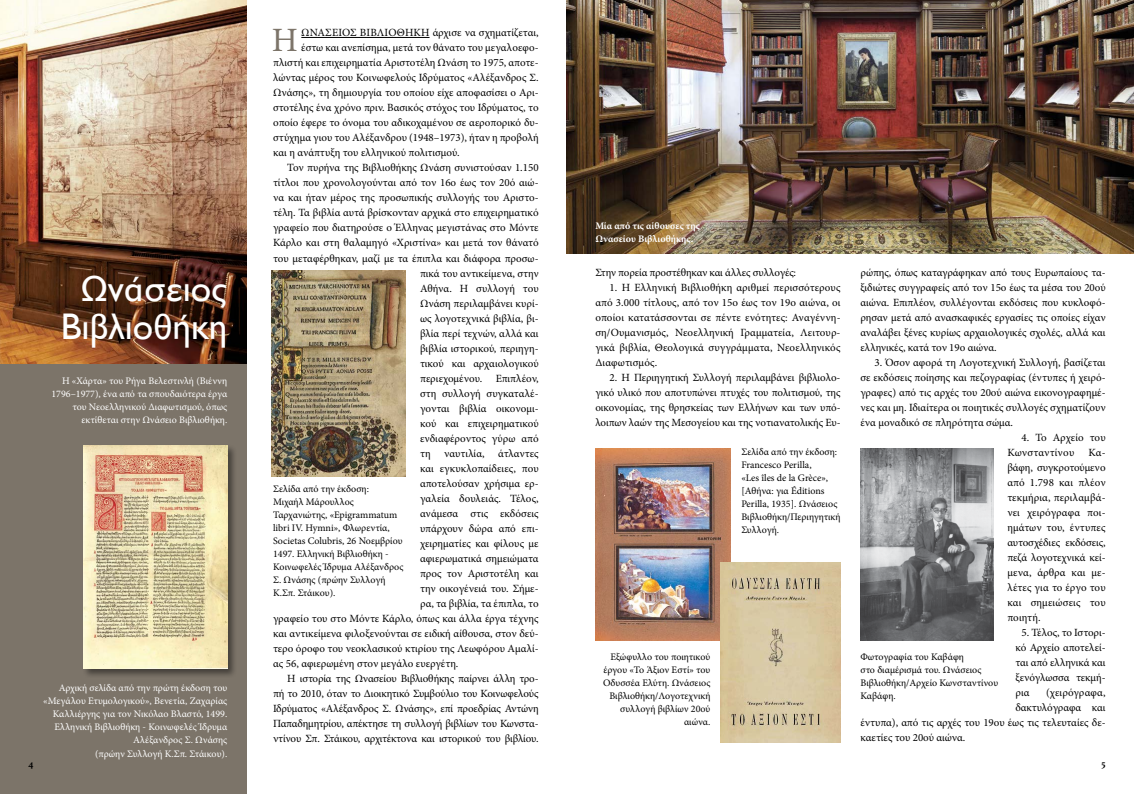
<style>
.page{position:relative;width:1134px;height:794px;background:#fff}
.page>*{position:absolute;margin:0;border:0;box-sizing:border-box;transform-origin:0 0}
.t1{font:37px/38.4px "Cf Jeckyl Gr";color:#fff;text-align:center}
.t2{font:34.1px "Minion Pro";color:#7c7469}
.t3{font:11px/15px "Minion Pro";color:#000;text-align:justify}
.t4{font:10px/13px "Minion Pro";color:#000}
.t5{font:10px/13px "Minion Pro";color:#fff;text-align:right}
.t6{font:700 10px/13px "Minion Pro";letter-spacing:.005em;color:#fff}
.t7{font:700 10px "Athelas";color:#000}
</style>
<div class="page">
<hr style="left:301px;top:37px;width:128px;height:1px;background:#000">
<img style="left:271px;top:271px;width:135px;height:205px">
<div style="left:0;top:0;width:246px;height:794px;background:#7c7469"></div>
<img style="left:0;top:0;width:246px;height:364px">
<img style="left:567px;top:0;width:567px;height:254px">
<div style="left:82px;top:443px;width:155px;height:235px;background:#000;opacity:.45"></div>
<img style="left:83px;top:445px;width:144px;height:223px">
<img style="left:595px;top:448px;width:135px;height:192px">
<img style="left:720px;top:562px;width:120px;height:181px">
<img style="left:860px;top:448px;width:133px;height:192px">
<h1 class="t1" style="left:61px;top:270px;width:168px">Ωνάσειος<br>Βιβλιοθήκη</h1>
<p class="t5" style="left:52px;top:374px;width:177px">Η «Χάρτα» του Ρήγα Βελεστινλή (Βιέννη 1796–1977), ένα από τα σπουδαιότερα έργα του Νεοελληνικού Διαφωτισμού, όπως εκτίθεται στην Ωνάσειο Βιβλιοθήκη.</p>
<p class="t7" style="left:28px;top:756px;width:7px">4</p>
<p class="t5" style="left:43px;top:681px;width:185px">Αρχική σελίδα από την πρώτη έκδοση του «Μεγάλου Ετυμολογικού», Βενετία, Ζαχαρίας Καλλιέργης για τον Νικόλαο Βλαστό, 1499.<br>Ελληνική Βιβλιοθήκη - Κοινωφελές Ίδρυμα Αλέξανδρος Σ. Ωνάσης</p>
<p class="t5" style="left:95px;top:747px;width:134px">(πρώην Συλλογή Κ.Σπ. Στάικου).</p>
<h2 class="t2" style="left:272px;top:18px;width:28px">Η</h2>
<p class="t3" style="left:301px;top:25px;width:239px">ΩΝΆΣΕΙΟΣ ΒΙΒΛΙΟΘΉΚΗ άρχισε να σχηματίζεται,</p>
<p class="t3" style="left:301px;top:40px;width:239px">έστω και ανεπίσημα, μετά τον θάνατο του μεγαλοεφο-</p>
<p class="t3" style="left:273px;top:55px;width:267px">πλιστή και επιχειρηματία Αριστοτέλη Ωνάση το 1975, αποτε-</p>
<p class="t3" style="left:273px;top:70px;width:267px">λώντας μέρος του Κοινωφελούς Ιδρύματος «Αλέξανδρος Σ.</p>
<p class="t3" style="left:273px;top:85px;width:267px">Ωνάσης», τη δημιουργία του οποίου είχε αποφασίσει ο Αρι-</p>
<p class="t3" style="left:273px;top:100px;width:267px">στοτέλης ένα χρόνο πριν. Βασικός στόχος του Ιδρύματος, το</p>
<p class="t3" style="left:273px;top:115px;width:267px">οποίο έφερε το όνομα του αδικοχαμένου σε αεροπορικό δυ-</p>
<p class="t3" style="left:273px;top:130px;width:267px">στύχημα γιου του Αλέξανδρου (1948–1973), ήταν η προβολή</p>
<p class="t3" style="left:273px;top:145px;width:188px">και η ανάπτυξη του ελληνικού πολιτισμού.</p>
<p class="t3" style="left:287px;top:160px;width:253px">Τον πυρήνα της Βιβλιοθήκης Ωνάση συνιστούσαν 1.150</p>
<p class="t3" style="left:273px;top:175px;width:267px">τίτλοι που χρονολογούνται από τον 16ο έως τον 20ό αιώ-</p>
<p class="t3" style="left:273px;top:190px;width:267px">να και ήταν μέρος της προσωπικής συλλογής του Αριστο-</p>
<p class="t3" style="left:273px;top:205px;width:267px">τέλη. Τα βιβλία αυτά βρίσκονταν αρχικά στο επιχειρηματικό</p>
<p class="t3" style="left:273px;top:220px;width:267px">γραφείο που διατηρούσε ο Έλληνας μεγιστάνας στο Μόντε</p>
<p class="t3" style="left:273px;top:235px;width:267px">Κάρλο και στη θαλαμηγό «Χριστίνα» και μετά τον θάνατό</p>
<p class="t3" style="left:273px;top:250px;width:267px">του μεταφέρθηκαν, μαζί με τα έπιπλα και διάφορα προσω-</p>
<p class="t3" style="left:420px;top:265px;width:120px">πικά του αντικείμενα, στην</p>
<p class="t3" style="left:420px;top:280px;width:120px">Αθήνα. H συλλογή του</p>
<p class="t3" style="left:420px;top:295px;width:120px">Ωνάση περιλαμβάνει κυρί-</p>
<p class="t3" style="left:420px;top:310px;width:120px">ως λογοτεχνικά βιβλία, βι-</p>
<p class="t3" style="left:420px;top:325px;width:120px">βλία περί τεχνών, αλλά και</p>
<p class="t3" style="left:420px;top:340px;width:120px">βιβλία ιστορικού, περιηγη-</p>
<p class="t3" style="left:420px;top:355px;width:120px">τικού και αρχαιολογικού</p>
<p class="t3" style="left:420px;top:370px;width:120px">περιεχομένου. Επιπλέον,</p>
<p class="t3" style="left:420px;top:385px;width:120px">στη συλλογή συγκαταλέ-</p>
<p class="t3" style="left:420px;top:400px;width:120px">γονται βιβλία οικονομι-</p>
<p class="t3" style="left:420px;top:415px;width:120px">κού και επιχειρηματικού</p>
<p class="t3" style="left:420px;top:430px;width:120px">ενδιαφέροντος γύρω από</p>
<p class="t3" style="left:420px;top:445px;width:120px">τη ναυτιλία, άτλαντες</p>
<p class="t3" style="left:420px;top:461px;width:120px">και εγκυκλοπαίδειες, που</p>
<p class="t3" style="left:420px;top:476px;width:120px">αποτελούσαν χρήσιμα ερ-</p>
<p class="t3" style="left:420px;top:491px;width:120px">γαλεία δουλειάς. Τέλος,</p>
<p class="t3" style="left:420px;top:506px;width:120px">ανάμεσα στις εκδόσεις</p>
<p class="t3" style="left:420px;top:521px;width:120px">υπάρχουν δώρα από επι-</p>
<p class="t3" style="left:420px;top:536px;width:120px">χειρηματίες και φίλους με</p>
<p class="t3" style="left:420px;top:551px;width:120px">αφιερωματικά σημειώματα</p>
<p class="t3" style="left:420px;top:566px;width:120px">προς τον Αριστοτέλη και</p>
<p class="t3" style="left:420px;top:581px;width:120px">την οικογένειά του. Σήμε-</p>
<p class="t3" style="left:420px;top:596px;width:120px">ρα, τα βιβλία, τα έπιπλα, το</p>
<p class="t3" style="left:273px;top:611px;width:267px">γραφείο του στο Μόντε Κάρλο, όπως και άλλα έργα τέχνης</p>
<p class="t3" style="left:273px;top:626px;width:267px">και αντικείμενα φιλοξενούνται σε ειδική αίθουσα, στον δεύ-</p>
<p class="t3" style="left:273px;top:641px;width:267px">τερο όροφο του νεοκλασικού κτιρίου της Λεωφόρου Αμαλί-</p>
<p class="t3" style="left:273px;top:656px;width:187px">ας 56, αφιερωμένη στον μεγάλο ευεργέτη.</p>
<p class="t3" style="left:287px;top:671px;width:253px">Η ιστορία της Ωνασείου Βιβλιοθήκης παίρνει άλλη τρο-</p>
<p class="t3" style="left:273px;top:686px;width:267px">πή το 2010, όταν το Διοικητικό Συμβούλιο του Κοινωφελούς</p>
<p class="t3" style="left:273px;top:701px;width:267px">Ιδρύματος «Αλέξανδρος Σ. Ωνάσης», επί προεδρίας Αντώνη</p>
<p class="t3" style="left:273px;top:716px;width:267px">Παπαδημητρίου, απέκτησε τη συλλογή βιβλίων του Κωνστα-</p>
<p class="t3" style="left:273px;top:731px;width:267px">ντίνου Σπ. Στάικου, αρχιτέκτονα και ιστορικού του βιβλίου.</p>
<p class="t4" style="left:273px;top:482px;width:132px">Σελίδα από την έκδοση:<br>Μιχαήλ Μάρουλλος<br>Ταρχανιώτης, «Epigrammatum libri IV. Hymni», Φλωρεντία,<br>Societas Colubris, 26 Νοεμβρίου<br>1497. Ελληνική Βιβλιοθήκη -<br>Κοινωφελές Ίδρυμα Αλέξανδρος<br>Σ. Ωνάσης (πρώην Συλλογή<br>Κ.Σπ. Στάικου).</p>
<p class="t6" style="left:595px;top:219px;width:106px">Μία από τις αίθουσες της<br>Ωνασείου Βιβλιοθήκης.</p>
<p class="t3" style="left:595px;top:265px;width:202px">Στην πορεία προστέθηκαν και άλλες συλλογές:</p>
<p class="t3" style="left:595px;top:280px;width:247px;text-indent:14px">1. Η Ελληνική Βιβλιοθήκη αριθμεί περισσότερους από 3.000 τίτλους, από τον 15ο έως τον 19ο αιώνα, οι οποίοι κατατάσσονται σε πέντε ενότητες: Αναγέννη&shy;ση/Ουμανισμός, Νεοελληνική Γραμματεία, Λειτουρ&shy;γικά βιβλία, Θεολογικά συγγράμματα, Νεοελληνικός Διαφωτισμός.</p>
<p class="t3" style="left:595px;top:370px;width:247px;text-indent:14px">2. Η Περιηγητική Συλλογή περιλαμβάνει βιβλιολο&shy;γικό υλικό που αποτυπώνει πτυχές του πολιτισμού, της οικονομίας, της θρησκείας των Ελλήνων και των υπό&shy;λοιπων λαών της Μεσογείου και της νοτιανατολικής Ευ-</p>
<p class="t4" style="left:741px;top:445px;width:101px">Σελίδα από την έκδοση:<br>Francesco Perilla,<br>«Les îles de la Grèce», [Αθήνα: για Éditions<br>Perilla, 1935]. Ωνάσειος<br>Βιβλιοθήκη/Περιηγητική<br>Συλλογή.</p>
<p class="t4" style="left:603px;top:650px;width:109px;text-align:right">Εξώφυλλο του ποιητικού έργου «Το Άξιον Εστί» του<br>Οδυσσέα Ελύτη. Ωνάσειος<br>Βιβλιοθήκη/Λογοτεχνική συλλογή βιβλίων 20ού αιώνα.</p>
<p class="t3" style="left:860px;top:265px;width:247px">ρώπης, όπως καταγράφηκαν από τους Ευρωπαίους τα&shy;ξιδιώτες συγγραφείς από τον 15ο έως τα μέσα του 20ού αιώνα. Επιπλέον, συλλέγονται εκδόσεις που κυκλοφό&shy;ρησαν μετά από ανασκαφικές εργασίες τις οποίες είχαν αναλάβει ξένες κυρίως αρχαιολογικές σχολές, αλλά και ελληνικές, κατά τον 19ο αιώνα.</p>
<p class="t3" style="left:860px;top:355px;width:247px;text-indent:14px">3. Όσον αφορά τη Λογοτεχνική Συλλογή, βασίζεται σε εκδόσεις ποίησης και πεζογραφίας (έντυπες ή χειρό&shy;γραφες) από τις αρχές του 20ού αιώνα εικονογραφημέ&shy;νες και μη. Ιδιαίτερα οι ποιητικές συλλογές σχηματίζουν ένα μοναδικό σε πληρότητα σώμα.</p>
<p class="t3" style="left:1007px;top:430px;width:100px;text-indent:14px">4. Το Αρχείο του<br>Κωνσταντίνου</p>
<p class="t3" style="left:1007px;top:445px;width:100px;text-indent:81px">Κα&shy;βάφη, συγκροτούμενο από 1.798 και πλέον τεκμήρια, περιλαμβά&shy;νει χειρόγραφα ποι&shy;ημάτων του, έντυπες αυτοσχέδιες εκδόσεις, πεζά λογοτεχνικά κεί&shy;μενα, άρθρα και με&shy;λέτες για το έργο του και σημειώσεις του ποιητή.</p>
<p class="t3" style="left:1015px;top:625px;width:92px;text-indent:6px">5. Τέλος, το Ιστορι&shy;κό Αρχείο αποτελεί&shy;ται από ελληνικά και ξενόγλωσσα τεκμή&shy;ρια</p>
<p class="t4" style="left:860px;top:650px;width:139px">Φωτογραφία του Καβάφη<br>στο διαμέρισμά του. Ωνάσειος<br>Βιβλιοθήκη/Αρχείο Κωνσταντίνου<br>Καβάφη.</p>
<p class="t3" style="left:1046px;top:685px;width:61px">(χειρόγραφα,</p>
<p class="t3" style="left:1015px;top:700px;width:92px">δακτυλόγραφα και</p>
<p class="t3" style="left:860px;top:715px;width:247px">έντυπα), από τις αρχές του 19ου έως τις τελευταίες δε-</p>
<p class="t3" style="left:860px;top:730px;width:106px">καετίες του 20ού αιώνα.</p>
<p class="t7" style="left:1101px;top:756px;width:6px">5</p>
</div>
